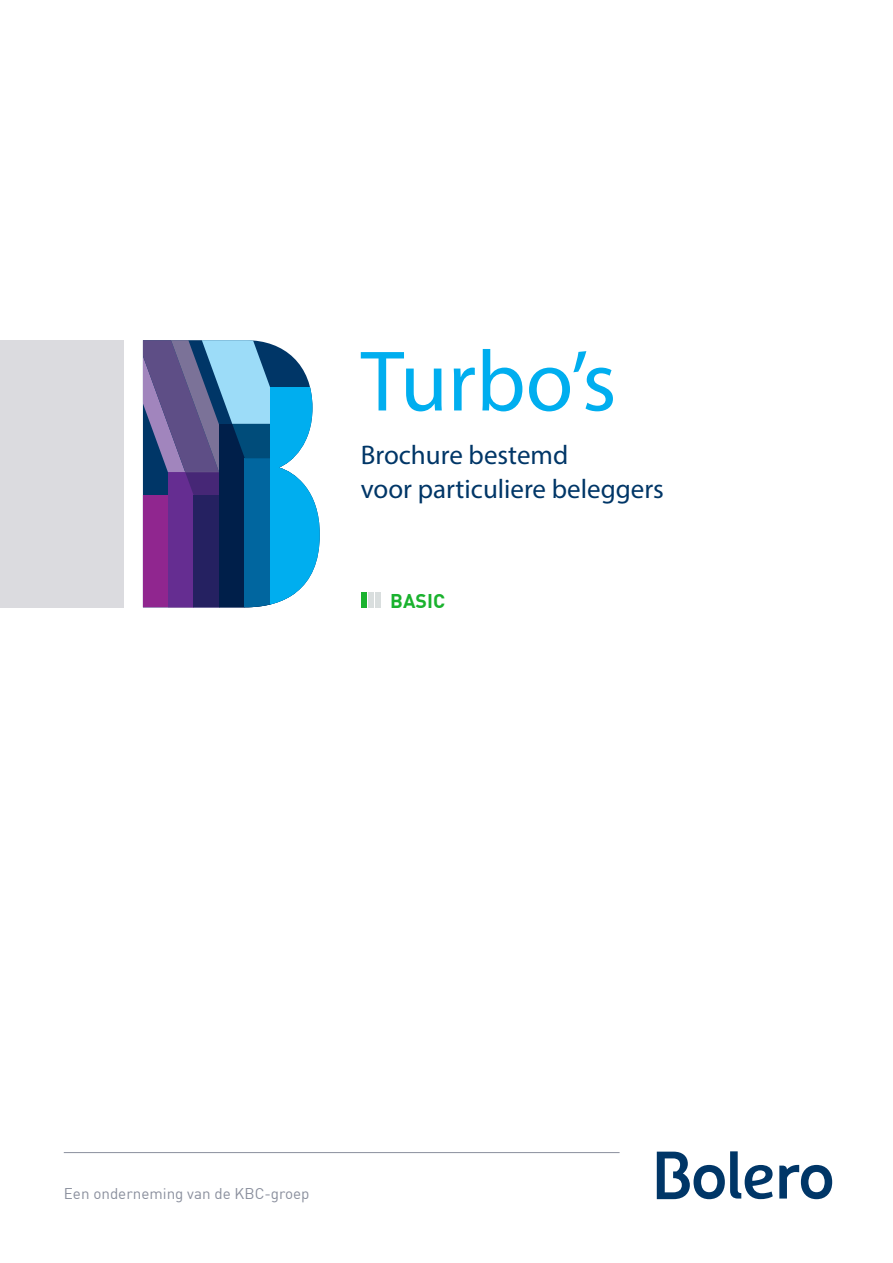
<style>
.page{position:relative;width:893px;height:1263px;background:#fff}
.page>*{position:absolute;margin:0;border:0;box-sizing:border-box;transform-origin:0 0}
.t1{font:86.7px "Myriad Pro";color:#00aeef}
.t2{font:27px/34.5px "Myriad Pro";color:#003667}
.t3{font:700 19.5px "DIN Offc";color:#1ab22e}
.t4{font:15.3px "DIN Offc";color:#8a8f9d}
</style>
<div class="page">
<div style="left:0;top:340px;width:124px;height:268px;background:#dbdbdf"></div>
<svg style="left:292px;top:356px;width:18px;height:31px"></svg>
<div style="left:143px;top:495px;width:51px;height:112px;background:#90268f"></div>
<div style="left:168px;top:472px;width:51px;height:135px;background:#652d91"></div>
<div style="left:194px;top:495px;width:51px;height:112px;background:#252161"></div>
<div style="left:219px;top:424px;width:51px;height:183px;background:#001f4a"></div>
<div style="left:245px;top:458px;width:51px;height:149px;background:#01669f"></div>
<svg style="left:143px;top:340px;width:149px;height:155px"></svg>
<svg style="left:270px;top:387px;width:50px;height:220px;fill:#00aeef"></svg>
<div style="left:361px;top:593px;width:6px;height:15px;background:#1ab22e"></div>
<div style="left:368px;top:593px;width:6px;height:15px;background:#d9dede"></div>
<div style="left:375px;top:593px;width:6px;height:15px;background:#d9dede"></div>
<svg style="left:779px;top:1165px;width:53px;height:34px"></svg>
<svg style="left:657px;top:1151px;width:116px;height:48px"></svg>
<hr style="left:64px;top:1152px;width:556px;height:1px;background:#8a8f9d">
<p class="t1" style="left:361px;top:328px;width:257px">Turbo’s</p>
<p class="t2" style="left:361px;top:437px;width:305px">Brochure bestemd<br>voor particuliere beleggers</p>
<p class="t3" style="left:390px;top:588px;width:56px">BASIC</p>
<p class="t4" style="left:64px;top:1184px;width:247px">Een onderneming van de KBC-groep</p>
</div>
